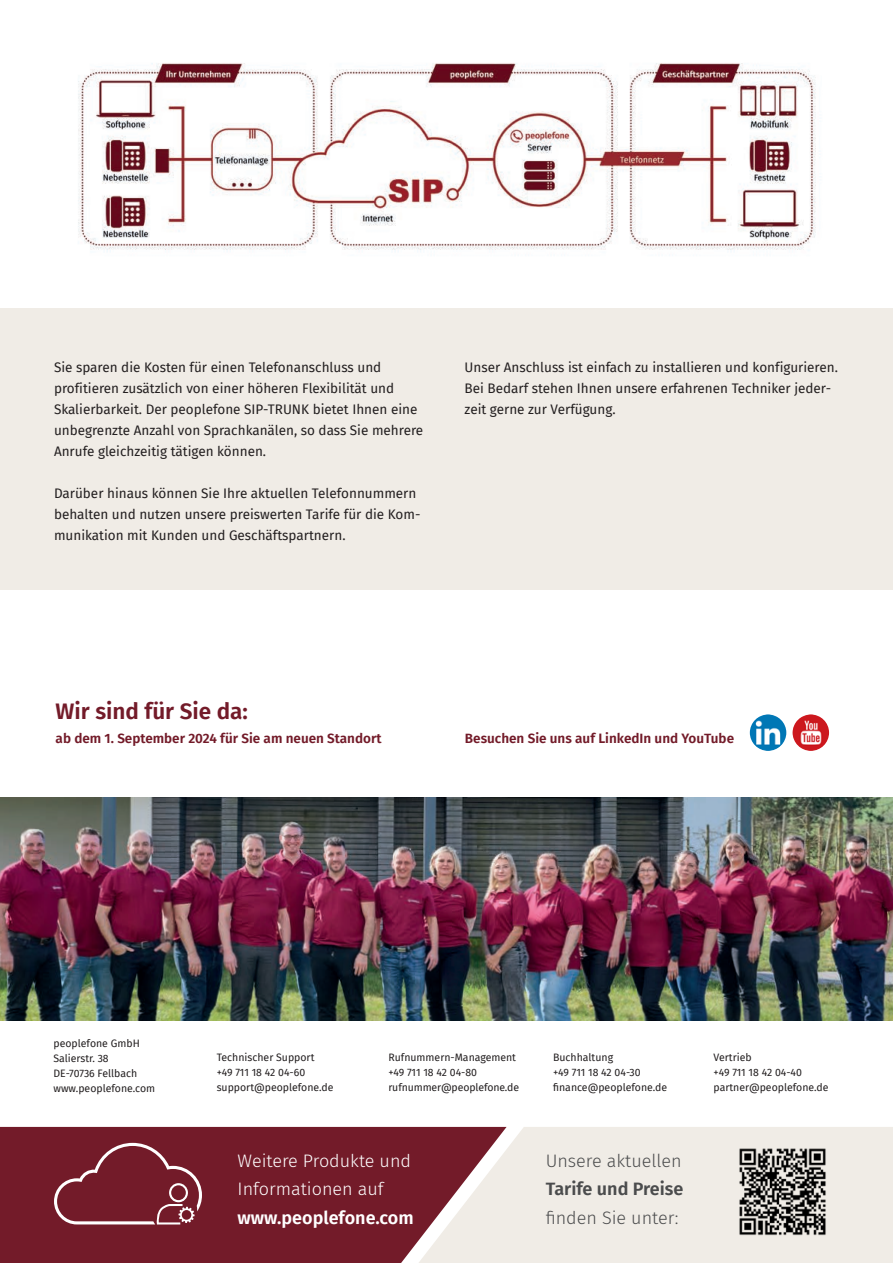
<style>
.page{position:relative;width:893px;height:1263px;background:#fff}
.page>*{position:absolute;margin:0;border:0;box-sizing:border-box;transform-origin:0 0}
.t1{font:600 22.5px "Fira Sans";color:#731b29}
.t2{font:300 18px "Fira Sans";color:#fff}
.t3{font:300 18px "Fira Sans";color:#4b4c4d}
.t4{font:600 18px "Fira Sans";color:#fff}
.t5{font:600 18px "Fira Sans";color:#4b4c4d}
.t6{font:13.5px/21px "Fira Sans";color:#231f20}
.t7{font:600 13.5px "Fira Sans";color:#731b29}
.t8{font:10.5px "Fira Sans";color:#231f20}
</style>
<div class="page">
<div style="left:507px;top:1127px;width:386px;height:136px;background:#f0ece6"></div>
<svg style="left:0;top:1127px;width:507px;height:136px;background:#833642"></svg>
<svg style="left:54px;top:1143px;width:148px;height:81px;background:#81333f"></svg>
<img style="left:735px;top:1145px;width:94px;height:93px">
<img style="left:0;top:797px;width:893px;height:223px">
<img style="left:78px;top:63px;width:742px;height:189px">
<div style="left:0;top:308px;width:893px;height:282px;background:#f0ece6"></div>
<img style="left:750px;top:714px;width:36px;height:37px;border-radius:18px">
<img style="left:792px;top:714px;width:37px;height:37px;border-radius:18px">
<p class="t6" style="left:54px;top:356px;width:371px">Sie sparen die Kosten für einen Telefonanschluss und profitieren zusätzlich von einer höheren Flexibilität und Skalierbarkeit. Der peoplefone SIP-TRUNK bietet Ihnen eine unbegrenzte Anzahl von Sprachkanälen, so dass Sie mehrere Anrufe gleichzeitig tätigen können.</p>
<p class="t6" style="left:54px;top:482px;width:368px">Darüber hinaus können Sie Ihre aktuellen Telefonnummern behalten und nutzen unsere preiswerten Tarife für die Kom&shy;munikation mit Kunden und Geschäftspartnern.</p>
<p class="t6" style="left:465px;top:356px;width:375px">Unser Anschluss ist einfach zu installieren und konfigurieren.<br>Bei Bedarf stehen Ihnen unsere erfahrenen Techniker jeder&shy;zeit gerne zur Verfügung.</p>
<p class="t1" style="left:56px;top:692px;width:194px">Wir sind für Sie da:</p>
<p class="t7" style="left:56px;top:727px;width:327px">ab dem 1. September 2024 für Sie am neuen Standort</p>
<p class="t7" style="left:465px;top:727px;width:271px">Besuchen Sie uns auf LinkedIn und YouTube</p>
<p class="t8" style="left:54px;top:1036px;width:88px">peoplefone GmbH</p>
<p class="t8" style="left:54px;top:1051px;width:57px">Salierstr. 38</p>
<p class="t8" style="left:54px;top:1066px;width:85px">DE-70736 Fellbach</p>
<p class="t8" style="left:54px;top:1081px;width:103px">www.peoplefone.com</p>
<p class="t8" style="left:217px;top:1050px;width:99px">Technischer Support</p>
<p class="t8" style="left:217px;top:1065px;width:90px">+49 711 18 42 04-60</p>
<p class="t8" style="left:217px;top:1080px;width:118px">support@peoplefone.de</p>
<p class="t8" style="left:388px;top:1050px;width:129px">Rufnummern-Management</p>
<p class="t8" style="left:388px;top:1065px;width:90px">+49 711 18 42 04-80</p>
<p class="t8" style="left:388px;top:1080px;width:132px">rufnummer@peoplefone.de</p>
<p class="t2" style="left:238px;top:1148px;width:175px">Weitere Produkte und</p>
<p class="t2" style="left:238px;top:1176px;width:147px">Informationen auf</p>
<p class="t4" style="left:238px;top:1203px;width:177px">www.peoplefone.com</p>
<p class="t8" style="left:553px;top:1050px;width:62px">Buchhaltung</p>
<p class="t8" style="left:553px;top:1065px;width:89px">+49 711 18 42 04-30</p>
<p class="t8" style="left:553px;top:1080px;width:116px">finance@peoplefone.de</p>
<p class="t3" style="left:546px;top:1148px;width:138px">Unsere aktuellen</p>
<p class="t5" style="left:546px;top:1174px;width:139px">Tarife und Preise</p>
<p class="t3" style="left:546px;top:1205px;width:134px">finden Sie unter:</p>
<p class="t8" style="left:714px;top:1050px;width:40px">Vertrieb</p>
<p class="t8" style="left:714px;top:1065px;width:90px">+49 711 18 42 04-40</p>
<p class="t8" style="left:714px;top:1080px;width:116px">partner@peoplefone.de</p>
</div>
